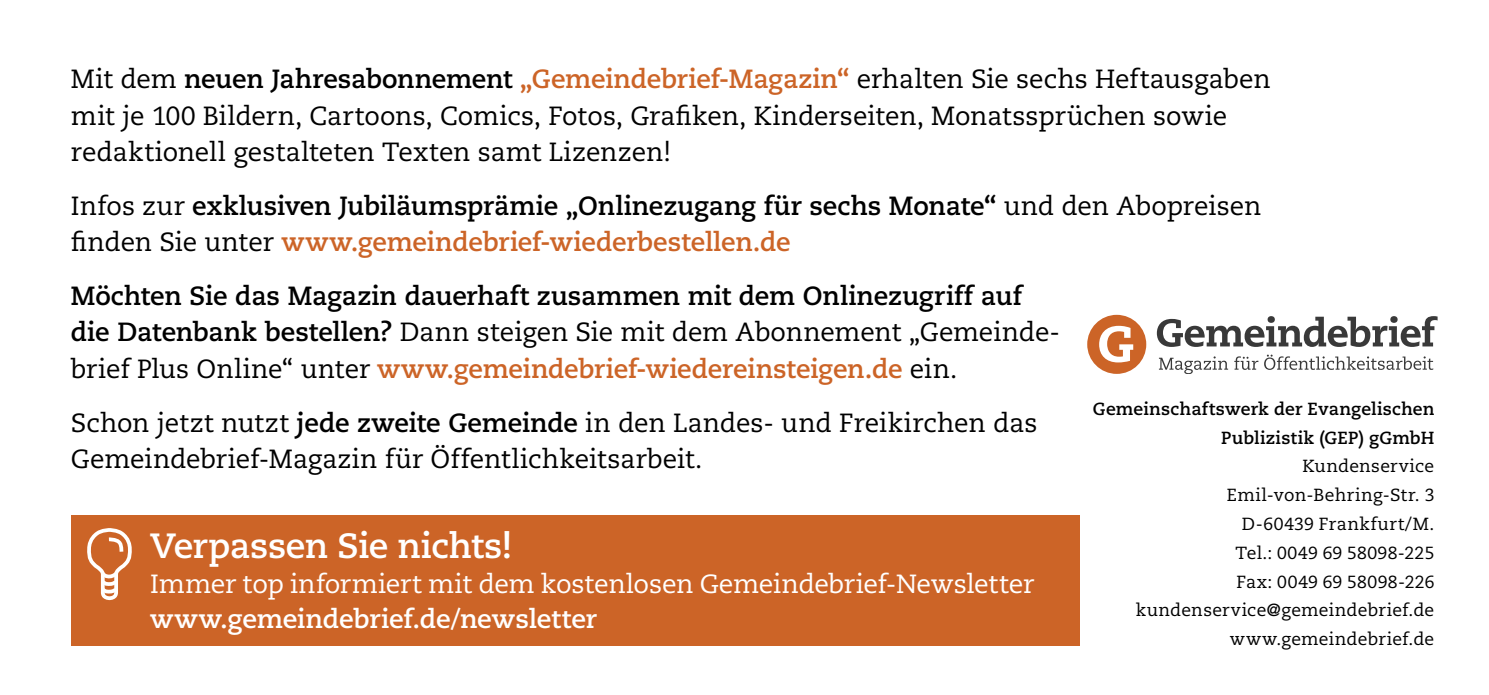
<style>
.page{position:relative;width:1489px;height:695px;background:#fff}
.page>*{position:absolute;margin:0;border:0;box-sizing:border-box;transform-origin:0 0}
.t1{font:700 35px "Caecilia LT Std";letter-spacing:-.015em;color:#fff}
.t2{font:700 26.25px/36.2px "Caecilia LT Std";letter-spacing:-.005em;color:#000}
.t3{font:26.25px/36.2px "Caecilia LT Std";color:#000}
.t4{font:26.25px "Caecilia LT Std";letter-spacing:-.015em;color:#fff}
.t5{font:700 26.25px "Caecilia LT Std";letter-spacing:-.005em;color:#fff}
.t6{font:17.5px/28.8px "Caecilia LT Std";letter-spacing:.015em;color:#000;text-align:right}
.t7{font:700 17.5px/28.8px "Caecilia LT Std";letter-spacing:.01em;color:#000;text-align:right}
.s1{font-weight:700}
.s2{font-weight:700;color:#cc6427}
.s3{font-weight:400}
.s4{color:#cc6427}
</style>
<div class="page">
<div style="left:1087px;top:315px;width:59px;height:59px;background:#cc6427;border-radius:50%"></div>
<svg style="left:1156px;top:316px;width:281px;height:31px"></svg>
<svg style="left:1099px;top:326px;width:34px;height:36px"></svg>
<svg style="left:1158px;top:356px;width:69px;height:18px"></svg>
<svg style="left:1234px;top:354px;width:199px;height:16px"></svg>
<div style="left:71px;top:515px;width:1008px;height:130px;background:#cc6427"></div>
<svg style="left:87px;top:528px;width:45px;height:73px"></svg>
<p class="t3" style="left:71px;top:61px;width:1201px">Mit dem <span class="s1">neuen Jahresabonnement</span> <span class="s2">„Gemeindebrief-Magazin“</span> erhalten Sie sechs Heftausgaben mit je 100 Bildern, Cartoons, Comics, Fotos, Grafiken, Kinderseiten, Monatssprüchen sowie redaktionell gestalteten Texten samt Lizenzen!</p>
<p class="t2" style="left:71px;top:188px;width:1192px"><span class="s3">Infos zur</span> exklusiven Jubiläumsprämie „Onlinezugang für sechs Monate“ <span class="s3">und den Abopreisen finden Sie unter</span> <span class="s4">www.gemeindebrief-wiederbestellen.de</span></p>
<p class="t2" style="left:71px;top:278px;width:990px">Möchten Sie das Magazin dauerhaft zusammen mit dem Onlinezugriff auf die Datenbank bestellen? <span class="s3">Dann steigen Sie mit dem Abonnement „Gemeinde&shy;brief Plus Online“ unter</span> <span class="s4">www.gemeindebrief-wiedereinsteigen.de</span> <span class="s3">ein.</span></p>
<p class="t3" style="left:71px;top:405px;width:968px">Schon jetzt nutzt <span class="s1">jede zweite Gemeinde</span> in den Landes- und Freikirchen das<br>Gemeindebrief-Magazin für Öffentlichkeitsarbeit.</p>
<p class="t7" style="left:1092px;top:394px;width:343px">Gemeinschaftswerk der Evangelischen<br>Publizistik (GEP) gGmbH</p>
<p class="t6" style="left:1135px;top:452px;width:300px">Kundenservice<br>Emil-von-Behring-Str. 3<br>D-60439 Frankfurt/M.<br>Tel.: 0049 69 58098-225<br>Fax: 0049 69 58098-226 kundenservice@gemeindebrief.de www.gemeindebrief.de</p>
<h1 class="t1" style="left:150px;top:525px;width:363px">Verpassen Sie nichts!</h1>
<p class="t4" style="left:150px;top:568px;width:885px">Immer top informiert mit dem kostenlosen Gemeindebrief-Newsletter</p>
<p class="t5" style="left:150px;top:603px;width:448px">www.gemeindebrief.de/newsletter</p>
</div>
